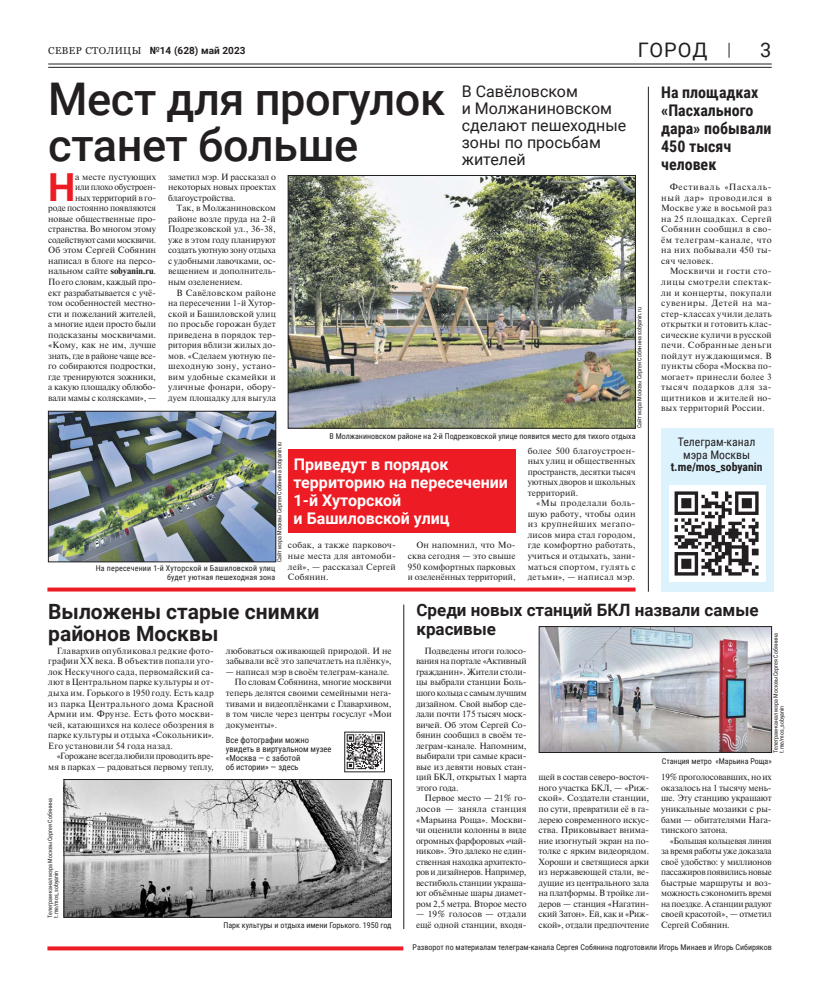
<style>
.page{position:relative;width:820px;height:993px;background:#fff}
.page>*{position:absolute;margin:0;border:0;box-sizing:border-box;transform-origin:0 0}
.t1{font:500 45px/46px "Roboto";letter-spacing:-.01em;color:#231f20}
.t2{font:700 38.6px "Roboto";color:#ed1c24}
.t3{font:700 21px/22px "Roboto";color:#231f20}
.t4{font:20px "Roboto";letter-spacing:.045em;color:#231f20}
.t5{font:700 17px/19px "Roboto";color:#231f20}
.t6{font:700 16px/18px "Roboto";color:#fff}
.t7{font:16px/17px "Roboto";color:#231f20}
.t8{font:700 16px/18px "Roboto Condensed";color:#231f20}
.t9{font:11.7px/12.8px "Roboto Condensed";color:#231f20;text-align:center}
.t10{font:700 11.7px "Roboto Condensed";color:#231f20}
.t11{font:700 10px "Roboto";color:#231f20}
.t12{font:9px/10.5px "Newton C";letter-spacing:-.005em;color:#231f20;text-align:justify}
.t13{font:8.5px/9px "Roboto Condensed";color:#231f20}
.t14{font:8px "Roboto Condensed";color:#231f20}
.t15{font:8px/9px "Roboto Condensed";letter-spacing:.02em;color:#231f20;text-align:right}
.t16{font:6px/6px "Roboto Condensed";color:#231f20}
.s1{font-family:"Georgia";font-weight:400}
.s2{font-weight:700}
</style>
<div class="page">
<hr style="left:48px;top:64px;width:723px;height:1px;background:#231f20">
<hr style="left:48px;top:67px;width:723px;height:1px;background:#231f20">
<svg style="left:728px;top:43px;width:1px;height:15px"></svg>
<div style="left:661px;top:428px;width:112px;height:163px;background:#dcf2fd"></div>
<div style="left:288px;top:449px;width:227px;height:83px;background:#ed1c24"></div>
<svg style="left:47px;top:587px;width:588px;height:4px;background:#ef3a41"></svg>
<svg style="left:47px;top:946px;width:356px;height:4px"></svg>
<img style="left:50px;top:413px;width:224px;height:147px">
<div style="left:48px;top:411px;width:228px;height:151px;border:1px solid #231f20"></div>
<img style="left:290px;top:177px;width:343px;height:249px">
<div style="left:288px;top:175px;width:347px;height:253px;border:1px solid #231f20"></div>
<img style="left:540px;top:628px;width:229px;height:122px">
<div style="left:538px;top:626px;width:233px;height:126px;border:1px solid #231f20"></div>
<img style="left:66px;top:781px;width:323px;height:134px">
<div style="left:64px;top:779px;width:327px;height:138px;border:1px solid #231f20"></div>
<img style="left:346px;top:734px;width:36px;height:35px">
<hr style="left:403px;top:604px;width:1px;height:324px;background:#231f20">
<hr style="left:648px;top:87px;width:1px;height:504px;background:#231f20">
<img style="left:669px;top:485px;width:96px;height:97px">
<p class="t11" style="left:48px;top:45px;width:199px"><span class="s1">СЕВЕР СТОЛИЦЫ</span> №14 (628) май 2023</p>
<h3 class="t4" style="left:637px;top:39px;width:71px">ГОРОД</h3>
<h3 class="t4" style="left:759px;top:39px;width:13px">3</h3>
<h1 class="t1" style="left:48px;top:76px;width:398px">Мест для прогулок станет больше</h1>
<h3 class="t7" style="left:461px;top:83px;width:166px">В Савёловском<br>и Молжаниновском сделают пешеходные зоны по просьбам жителей</h3>
<h2 class="t2" style="left:48px;top:165px;width:29px">Н</h2>
<p class="t12" style="left:48px;top:172px;width:109px;text-align:right">а месте пустующих<br>или плохо обустроен-<br>ных территорий в го-<br>роде постоянно появляются новые общественные про&shy;странства. Во многом этому содействуют сами москвичи.<br>Об этом Сергей Собянин написал в блоге на персо&shy;нальном сайте <span class="s2">sobyanin.ru</span>.<br>По его словам, каждый про&shy;ект разрабатывается с учё&shy;том особенностей местно&shy;сти и пожеланий жителей, а многие идеи просто были подсказаны моск вичами. «Кому, как не им, лучше знать, где в районе чаще все&shy;го собираются подростки, где тренируются зожники, а какую площадку облюбо&shy;вали мамы с коляс ками», —</p>
<p class="t12" style="left:168px;top:172px;width:109px">заметил мэр. И рассказал о некоторых новых проектах благо устройства.</p>
<p class="t12" style="left:168px;top:203px;width:109px;text-indent:9px">Так, в Молжаниновском районе возле пруда на 2-й Подрезковской ул., 36-38, уже в этом году планируют создать уютную зону отдыха с удобными лавочками, ос&shy;вещением и дополнитель&shy;ным озеленением.</p>
<p class="t12" style="left:168px;top:288px;width:109px;text-indent:9px">В Савёловском районе на пересечении 1-й Хутор&shy;ской и Башиловской улиц по просьбе горожан будет приведена в порядок тер&shy;ритория вблизи жилых до&shy;мов. «Сделаем уютную пе&shy;шеходную зону, устано&shy;вим удобные скамейки и уличные фонари, обору&shy;дуем площадку для выгула</p>
<p class="t16" style="left:636px;top:428px;width:122px;rotate:-90deg">Сайт мэра Москвы Сергея Собянина sobyanin.ru</p>
<p class="t14" style="left:329px;top:431px;width:307px">В Молжаниновском районе на 2-й Подрезковской улице появится место для тихого отдыха</p>
<p class="t16" style="left:276px;top:562px;width:122px;rotate:-90deg">Сайт мэра Москвы Сергея Собянина sobyanin.ru</p>
<p class="t12" style="left:527px;top:446px;width:109px">более 500 благоустроен&shy;ных улиц и общественных прост ранств, десятки тысяч уютных дворов и школьных территорий.</p>
<p class="t12" style="left:527px;top:498px;width:109px;text-indent:9px">«Мы проделали боль&shy;шую работу, чтобы один из крупнейших мегапо&shy;лисов мира стал городом, где комфорт но работать, учиться и отдыхать, зани&shy;маться спортом, гулять с детьми», — написал мэр.</p>
<h3 class="t6" style="left:293px;top:455px;width:216px">Приведут в порядок территорию на пересечении<br>1-й Хуторской<br>и Башиловской улиц</h3>
<p class="t12" style="left:288px;top:540px;width:109px">собак, а также парковоч&shy;ные места для автомоби&shy;лей», — рассказал Сергей Собянин.</p>
<p class="t12" style="left:407px;top:540px;width:109px;text-indent:9px">Он напомнил, что Мо&shy;сква сегодня — это свыше 950 комфортных парковых и озеленённых террито рий ,</p>
<p class="t15" style="left:96px;top:564px;width:181px">На пересечении 1-й Хуторской и Башиловской улиц будет уютная пешеходная зона</p>
<h3 class="t8" style="left:661px;top:83px;width:112px">На площадках «Пасхального дара» побывали<br>450 тысяч человек</h3>
<p class="t12" style="left:661px;top:182px;width:112px;text-indent:9px">Фестиваль «Пасхаль&shy;ный дар» проводился в Москве уже в восьмой раз на 25 площадках. Сергей Собянин сообщил в сво&shy;ём телеграм-канале, что на них побывали 450 ты&shy;сяч человек.</p>
<p class="t12" style="left:661px;top:267px;width:112px;text-indent:9px">Москвичи и гости сто&shy;лицы смотрели спектак&shy;ли и концерты, покупали сувениры. Детей на ма&shy;стер-классах учили делать открытки и готовить клас&shy;сические куличи в русской печи. Собранные деньги пойдут нуждающимся. В пункты сбора «Москва по&shy;могает» принесли более 3 тысяч подарков для за&shy;щитников и жителей но&shy;вых территорий России.</p>
<p class="t9" style="left:677px;top:435px;width:79px">Телеграм-канал мэра Москвы</p>
<p class="t10" style="left:670px;top:460px;width:93px">t.me/mos_sobyanin</p>
<h3 class="t3" style="left:48px;top:600px;width:272px">Выложены старые снимки районов Москвы</h3>
<p class="t12" style="left:48px;top:646px;width:167px;text-indent:9px">Главархив опубликовал редкие фото&shy;графии ХХ века. В объектив попали уго&shy;лок Нескучного сада, первомайский са&shy;лют в Центральном парке культуры и от&shy;дыха им. Горького в 1950 году. Есть кадр из парка Центрального дома Красной Армии им. Фрунзе. Есть фото москви&shy;чей, катающихся на колесе обозрения в парке культуры и отдыха «Сокольники».<br>Его установили 54 года назад.</p>
<p class="t12" style="left:48px;top:751px;width:167px;text-align:right">«Горожане всегда любили проводить вре&shy;мя в парках — радоваться первому теп лу,</p>
<p class="t12" style="left:226px;top:646px;width:167px">любоваться оживающей природой. И не забывали всё это запечатлеть на плёнку»,</p>
<p class="t12" style="left:226px;top:667px;width:165px">— написал мэр в своём телеграм-канале.</p>
<p class="t12" style="left:234px;top:677px;width:159px">По словам Собянина, многие москвичи</p>
<p class="t12" style="left:226px;top:688px;width:167px">теперь де лятся своими семейными нега-</p>
<p class="t12" style="left:226px;top:698px;width:167px">тивами и видеоплёнками с Главархивом,</p>
<p class="t12" style="left:226px;top:709px;width:167px">в том числе через центры гос услуг «Мои</p>
<p class="t12" style="left:226px;top:719px;width:53px">документы».</p>
<p class="t13" style="left:226px;top:735px;width:107px">Все фотографии можно увидеть в виртуальном музее «Москва — с заботой<br>об истории» — здесь</p>
<p class="t16" style="left:47px;top:917px;width:121px;rotate:-90deg">Телеграм-канал мэра Москвы Сергея Собянина t.me/mos_sobyanin</p>
<p class="t14" style="left:223px;top:920px;width:169px">Парк культуры и отдыха имени Горького. 1950 год</p>
<h3 class="t5" style="left:416px;top:600px;width:343px">Среди новых станций БКЛ назвали самые красивые</h3>
<p class="t12" style="left:416px;top:646px;width:112px;text-indent:9px">Подведены итоги голосо&shy;вания на портале «Активный гражданин». Жители столи&shy;цы выбрали станции Боль&shy;шого кольца с самым лучшим дизайном. Свой выбор сде&shy;лали почти 175 тысяч моск&shy;вичей. Об этом Сергей Со&shy;бянин сообщил в своём те&shy;леграм-канале. Напомним, выбирали три самые краси&shy;вые из девяти новых стан&shy;ций БКЛ, открытых 1 марта этого года.</p>
<p class="t12" style="left:416px;top:793px;width:112px;text-indent:9px">Первое место — 21% го&shy;лосов — заняла станция «Марьина Роща». Москви&shy;чи оценили колонны в виде огромных фарфоровых «чай&shy;ников». Это далеко не един&shy;ственная находка архитекто&shy;ров и дизайнеров. Например, вестибюль станции украша&shy;ют объёмные шары диамет&shy;ром 2,5 метра. Второе место</p>
<p class="t12" style="left:416px;top:909px;width:112px">— 19% голосов — отдали ещё одной станции, входя-</p>
<p class="t16" style="left:772px;top:752px;width:121px;rotate:-90deg">Телеграм-канал мэра Москвы Сергея Собянина t.me/mos_sobyanin</p>
<p class="t14" style="left:661px;top:756px;width:111px">Станция метро «Марьина Роща»</p>
<p class="t12" style="left:538px;top:772px;width:112px">щей в состав северо-восточ&shy;ного участка БКЛ, — «Риж&shy;ской». Создатели станции, по сути, превратили её в га&shy;лерею современного искус&shy;ства. Приковывает внима&shy;ние изогнутый экран на по&shy;толке с ярким видеорядом.<br>Хороши и светящиеся арки из нержавеющей стали, ве&shy;дущие из центрального зала на платформы. В тройке ли&shy;деров — станция «Нагатин&shy;ский Затон». Ей, как и «Риж&shy;ской», отдали предпочтение</p>
<p class="t12" style="left:661px;top:772px;width:112px">19% проголосовавших, но их оказалось на 1 тысячу мень&shy;ше. Эту станцию украшают уникальные мозаики с ры&shy;бами — обитателями Нага&shy;тинского затона.</p>
<p class="t12" style="left:661px;top:835px;width:112px;text-indent:9px">«Большая кольцевая линия за время работы уже доказала своё удобство: у миллионов пассажиров появились новые быстрые маршруты и воз&shy;можность сэкономить время на поездке. А станции радуют своей красотой», — отметил Сергей Собянин.</p>
<p class="t14" style="left:412px;top:942px;width:360px">Разворот по материалам телеграм-канала Сергея Собянина подготовили Игорь Минаев и Игорь Сибиряков</p>
</div>
